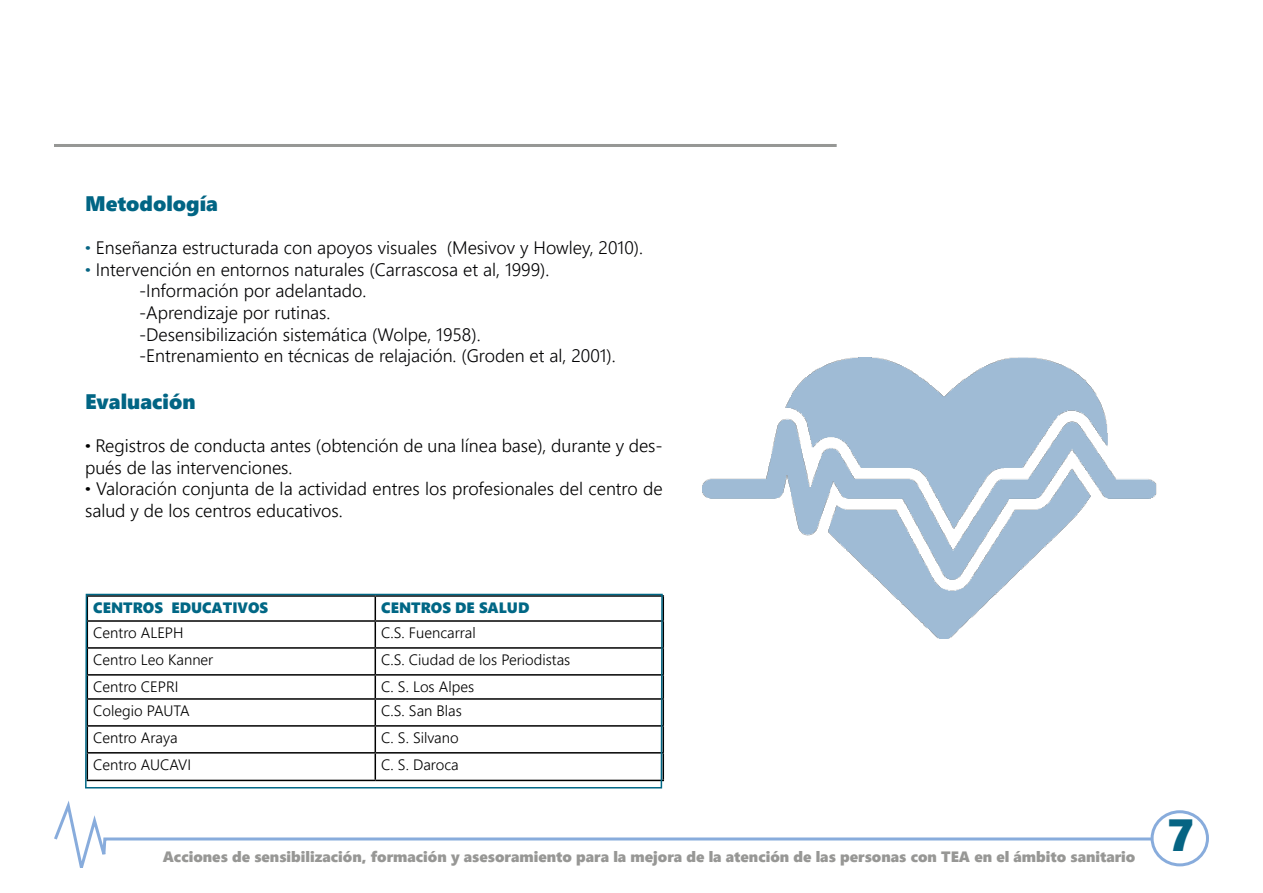
<style>
.page{position:relative;width:1263px;height:893px;background:#fff}
.page>*{position:absolute;margin:0;border:0;box-sizing:border-box;transform-origin:0 0}
.t1{font:45px "Segoe UI Black";color:#066483}
.t2{font:21px "Segoe UI Black";color:#016584}
.t3{font:300 18px "Segoe UI";color:#020203}
.t4{font:300 18px/21.6px "Segoe UI";color:#000}
.t5{font:300 15px "Segoe UI";color:#000}
.t6{font:15px "Segoe UI Black";color:#979795}
.t7{font:15px "Segoe UI Black";color:#006785}
.s1{font-family:"Segoe UI Black";font-weight:400;color:#066483}
.s2{font-family:"Segoe UI Black";font-weight:400}
</style>
<div class="page">
<svg style="left:54px;top:801px;width:1096px;height:67px"></svg>
<div style="left:1150px;top:810px;width:59px;height:56px;border:3px solid #88acdc;border-radius:50%"></div>
<hr style="left:54px;top:144px;width:783px;height:3px;background:#969795">
<hr style="left:375px;top:595px;width:289px;height:2px;background:#000">
<hr style="left:662px;top:597px;width:2px;height:23px;background:#000">
<hr style="left:375px;top:620px;width:289px;height:2px;background:#000">
<hr style="left:662px;top:622px;width:2px;height:25px;background:#000">
<hr style="left:375px;top:647px;width:289px;height:2px;background:#000">
<hr style="left:662px;top:649px;width:2px;height:25px;background:#000">
<hr style="left:375px;top:674px;width:289px;height:2px;background:#000">
<hr style="left:662px;top:676px;width:2px;height:22px;background:#000">
<hr style="left:375px;top:698px;width:289px;height:2px;background:#000">
<hr style="left:662px;top:700px;width:2px;height:25px;background:#000">
<hr style="left:375px;top:725px;width:289px;height:2px;background:#000">
<hr style="left:662px;top:727px;width:2px;height:25px;background:#000">
<hr style="left:375px;top:752px;width:289px;height:2px;background:#000">
<hr style="left:662px;top:754px;width:2px;height:26px;background:#000">
<hr style="left:375px;top:780px;width:289px;height:1px;background:#000">
<svg style="left:85px;top:593px;width:578px;height:196px"></svg>
<img style="left:703px;top:358px;width:454px;height:280px">
<p class="t2" style="left:85px;top:188px;width:134px">Metodología</p>
<p class="t3" style="left:85px;top:231px;width:559px"><span class="s1">·</span> Enseñanza estructurada con apoyos visuales (Mesivov y Howley, 2010).</p>
<p class="t3" style="left:85px;top:252px;width:466px"><span class="s1">·</span> Intervención en entornos naturales (Carrascosa et al, 1999).</p>
<p class="t3" style="left:139px;top:274px;width:229px">-Información por adelantado.</p>
<p class="t3" style="left:139px;top:296px;width:193px">-Aprendizaje por rutinas.</p>
<p class="t3" style="left:139px;top:317px;width:343px">-Desensibilización sistemática (Wolpe, 1958).</p>
<p class="t3" style="left:139px;top:339px;width:478px">-Entrenamiento en técnicas de relajación. (Groden et al, 2001).</p>
<p class="t2" style="left:85px;top:386px;width:112px">Evaluación</p>
<p class="t4" style="left:85px;top:433px;width:579px"><span class="s2">·</span> Registros de conducta antes (obtención de una línea base), durante y des&shy;pués de las intervenciones.<br><span class="s2">·</span> Valoración conjunta de la actividad entres los profesionales del centro de salud y de los centros educativos.</p>
<p class="t7" style="left:93px;top:597px;width:176px">CENTROS EDUCATIVOS</p>
<p class="t7" style="left:381px;top:597px;width:150px">CENTROS DE SALUD</p>
<p class="t5" style="left:93px;top:618px;width:92px">Centro ALEPH</p>
<p class="t5" style="left:381px;top:618px;width:96px">C.S. Fuencarral</p>
<p class="t5" style="left:93px;top:645px;width:122px">Centro Leo Kanner</p>
<p class="t5" style="left:381px;top:645px;width:190px">C.S. Ciudad de los Periodistas</p>
<p class="t5" style="left:93px;top:672px;width:87px">Centro CEPRI</p>
<p class="t5" style="left:381px;top:672px;width:94px">C. S. Los Alpes</p>
<p class="t5" style="left:93px;top:696px;width:98px">Colegio PAUTA</p>
<p class="t5" style="left:381px;top:696px;width:82px">C.S. San Blas</p>
<p class="t5" style="left:93px;top:723px;width:86px">Centro Araya</p>
<p class="t5" style="left:381px;top:723px;width:79px">C. S. Silvano</p>
<p class="t5" style="left:93px;top:750px;width:99px">Centro AUCAVI</p>
<p class="t5" style="left:381px;top:750px;width:79px">C. S. Daroca</p>
<p class="t6" style="left:163px;top:846px;width:974px">Acciones de sensibilización, formación y asesoramiento para la mejora de la atención de las personas con TEA en el ámbito sanitario</p>
<h1 class="t1" style="left:1167px;top:803px;width:28px">7</h1>
</div>
